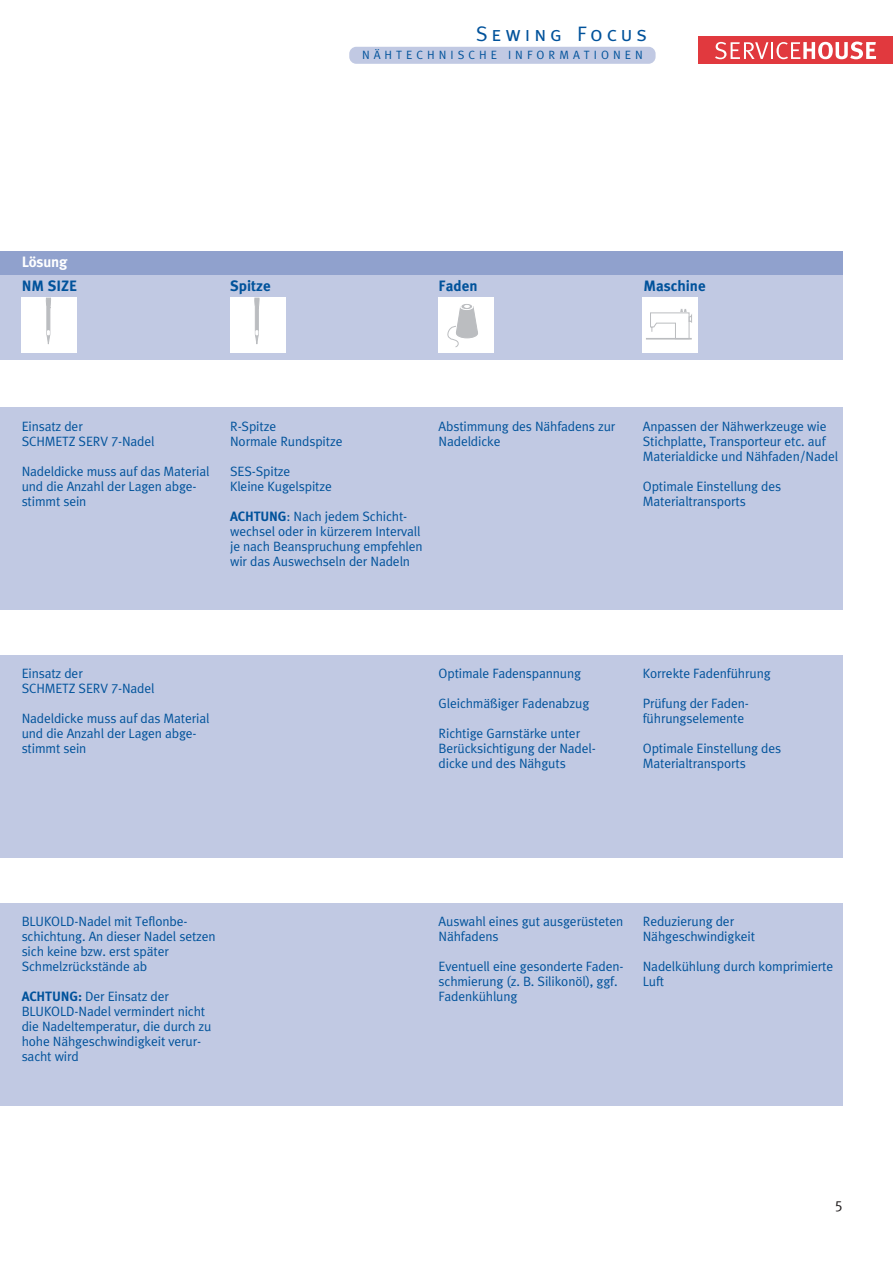
<style>
.page{position:relative;width:893px;height:1262px;background:#fff}
.page>*{position:absolute;margin:0;border:0;box-sizing:border-box;transform-origin:0 0}
.t1{font:21px "Meta Caps";letter-spacing:.185em;color:#00529b}
.t2{font:700 15px "Schmetz";color:#00529b}
.t3{font:700 15px "Schmetz";letter-spacing:-.01em;color:#fff}
.t4{font:15px "Schmetz Normal";color:#231f20}
.t5{font:13.5px/15px "Schmetz Normal";letter-spacing:-.01em;color:#00529b}
.t6{font:12px "Schmetz Normal";letter-spacing:.335em;color:#00529b}
.s1{font-family:"Schmetz";font-weight:700}
</style>
<div class="page">
<div style="left:698px;top:36px;width:194px;height:28px;background:#e1393e"></div>
<svg style="left:715px;top:42px;width:161px;height:17px"></svg>
<div style="left:349px;top:47px;width:306px;height:17px;background:#c1c9e3;border-radius:7px"></div>
<div style="left:0;top:274px;width:842px;height:86px;background:#c1c9e3"></div>
<div style="left:0;top:251px;width:842px;height:23px;background:#90a1cd"></div>
<div style="left:230px;top:297px;width:55px;height:56px;background:#fff"></div>
<svg style="left:254px;top:298px;width:5px;height:46px"></svg>
<div style="left:22px;top:297px;width:55px;height:56px;background:#fff"></div>
<svg style="left:46px;top:298px;width:5px;height:46px"></svg>
<div style="left:438px;top:297px;width:56px;height:56px;background:#fff"></div>
<div style="left:460px;top:304px;width:13px;height:6px;background:#d5d6d8;border:1px solid #fff;border-radius:50%"></div>
<div style="left:462px;top:304px;width:9px;height:5px;background:#bbbdc0;border:1px solid #bbbdc0;border-radius:50%"></div>
<svg style="left:447px;top:305px;width:30px;height:42px"></svg>
<div style="left:642px;top:298px;width:56px;height:55px;background:#fff"></div>
<hr style="left:646px;top:338px;width:45px;height:1px;background:#bbbdc0">
<svg style="left:649px;top:309px;width:43px;height:31px"></svg>
<div style="left:0;top:655px;width:842px;height:202px;background:#c1c9e3"></div>
<div style="left:0;top:903px;width:842px;height:202px;background:#c1c9e3"></div>
<div style="left:0;top:408px;width:842px;height:202px;background:#c1c9e3"></div>
<h1 class="t1" style="left:476px;top:22px;width:172px">Sewing Focus</h1>
<p class="t3" style="left:22px;top:256px;width:47px">Lösung</p>
<p class="t6" style="left:362px;top:50px;width:282px">NÄHTECHNISCHE INFORMATIONEN</p>
<p class="t2" style="left:22px;top:279px;width:57px">NM SIZE</p>
<p class="t2" style="left:230px;top:279px;width:42px">Spitze</p>
<p class="t2" style="left:438px;top:279px;width:40px">Faden</p>
<p class="t2" style="left:643px;top:279px;width:64px">Maschine</p>
<p class="t5" style="left:22px;top:419px;width:134px">Einsatz der<br>SCHMETZ SERV 7-Nadel</p>
<p class="t5" style="left:22px;top:464px;width:189px">Nadeldicke muss auf das Material und die Anzahl der Lagen abge&shy;stimmt sein</p>
<p class="t5" style="left:230px;top:419px;width:114px">R-Spitze<br>Normale Rundspitze</p>
<p class="t5" style="left:230px;top:464px;width:103px">SES-Spitze<br>Kleine Kugelspitze</p>
<p class="t5" style="left:230px;top:509px;width:194px"><span class="s1">ACHTUNG</span>: Nach jedem Schicht&shy;wechsel oder in kürzerem Intervall je nach Beanspruchung empfehlen wir das Auswechseln der Nadeln</p>
<p class="t5" style="left:438px;top:419px;width:178px">Abstimmung des Nähfadens zur<br>Nadeldicke</p>
<p class="t5" style="left:642px;top:419px;width:197px">Anpassen der Nähwerkzeuge wie<br>Stichplatte, Transporteur etc. auf<br>Materialdicke und Nähfaden/Nadel</p>
<p class="t5" style="left:642px;top:479px;width:140px">Optimale Einstellung des<br>Materialtransports</p>
<p class="t5" style="left:22px;top:666px;width:134px">Einsatz der<br>SCHMETZ SERV 7-Nadel</p>
<p class="t5" style="left:22px;top:711px;width:189px">Nadeldicke muss auf das Material und die Anzahl der Lagen abge&shy;stimmt sein</p>
<p class="t5" style="left:438px;top:666px;width:144px">Optimale Fadenspannung</p>
<p class="t5" style="left:438px;top:696px;width:152px">Gleichmäßiger Fadenabzug</p>
<p class="t5" style="left:438px;top:726px;width:159px">Richtige Garnstärke unter<br>Berücksichtigung der Nadel&shy;dicke und des Nähguts</p>
<p class="t5" style="left:642px;top:666px;width:129px">Korrekte Fadenführung</p>
<p class="t5" style="left:642px;top:696px;width:107px">Prüfung der Faden&shy;führungselemente</p>
<p class="t5" style="left:642px;top:741px;width:140px">Optimale Einstellung des<br>Materialtransports</p>
<p class="t5" style="left:22px;top:914px;width:195px">BLUKOLD-Nadel mit Teflonbe&shy;schichtung. An dieser Nadel setzen sich keine bzw. erst später<br>Schmelzrückstände ab</p>
<p class="t5" style="left:22px;top:989px;width:191px"><span class="s1">ACHTUNG:</span> Der Einsatz der<br>BLUKOLD-Nadel vermindert nicht die Nadeltemperatur, die durch zu hohe Nähgeschwindigkeit verur&shy;sacht wird</p>
<p class="t5" style="left:438px;top:914px;width:186px">Auswahl eines gut ausgerüsteten<br>Nähfadens</p>
<p class="t5" style="left:438px;top:959px;width:186px">Eventuell eine gesonderte Faden&shy;schmierung (z. B. Silikonöl), ggf.<br>Fadenkühlung</p>
<p class="t5" style="left:642px;top:914px;width:114px">Reduzierung der<br>Nähgeschwindigkeit</p>
<p class="t5" style="left:642px;top:959px;width:192px">Nadelkühlung durch komprimierte<br>Luft</p>
<p class="t4" style="left:834px;top:1200px;width:10px">5</p>
</div>
